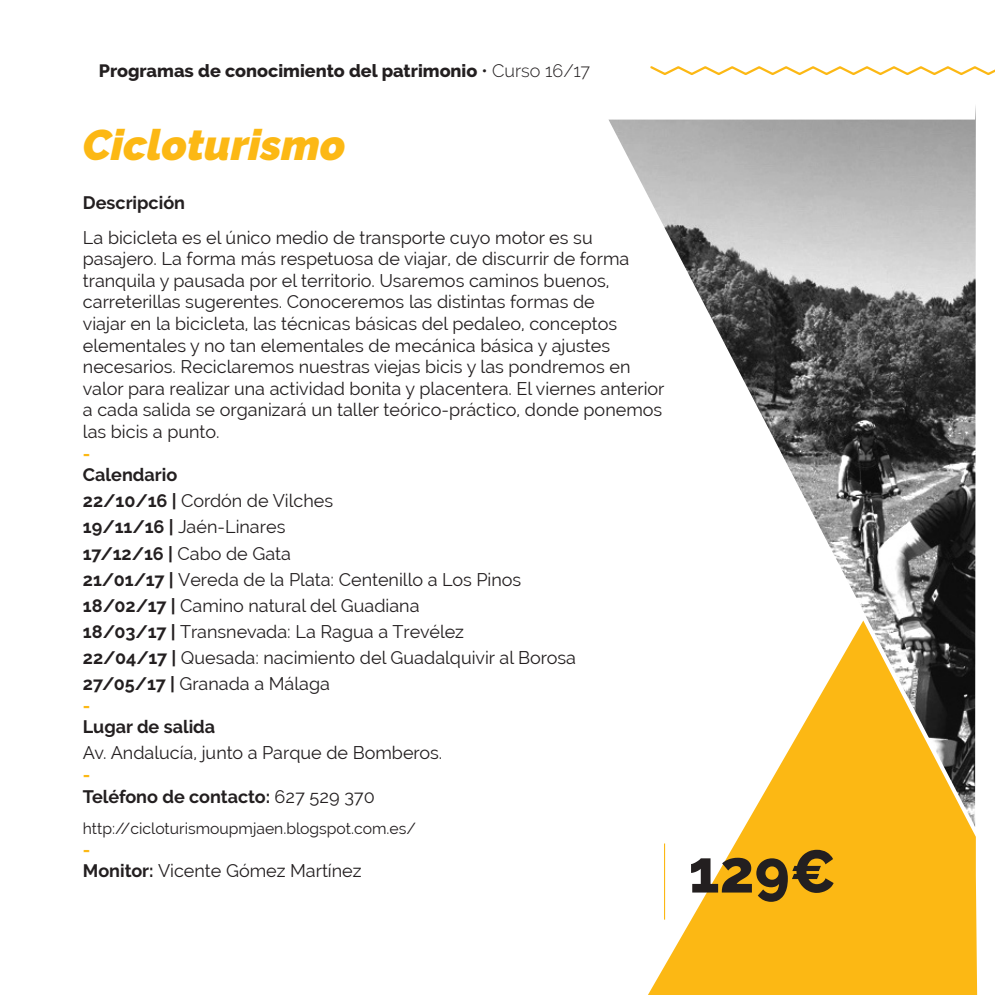
<style>
.page{position:relative;width:995px;height:995px;background:#fff}
.page>*{position:absolute;margin:0;border:0;box-sizing:border-box;transform-origin:0 0}
.t1{font:800 59.85px "Raleway";color:#231f20}
.t2{font:italic 900 42.75px "Raleway";color:#fcb814}
.Texto{font:18px/21.6px "Raleway";color:#231f20}
.Texto-2{font:700 18px "Raleway";color:#231f20}
.t3{font:800 18px "Raleway";color:#231f20}
.Texto-3{font:700 18px "Raleway";color:#fcb814}
.Texto-4{font:15.75px "Raleway";color:#231f20}
.s1{font-weight:300}
.s2{font-weight:700}
.s3{font-weight:400}
</style>
<div class="page">
<svg style="left:648px;top:827px;width:329px;height:168px;background:#fcc236"></svg>
<img style="left:608px;top:106px;width:368px;height:721px">
<hr style="left:664px;top:843px;width:1px;height:77px;background:#fcb814">
<svg style="left:650px;top:66px;width:345px;height:9px"></svg>
<p class="t3" style="left:99px;top:60px;width:493px">Programas de conocimiento del patrimonio <span class="s1">• Curso 16/17</span></p>
<p class="t2" style="left:83px;top:120px;width:264px">Cicloturismo</p>
<p class="Texto-2" style="left:83px;top:193px;width:104px">Descripción</p>
<p class="Texto" style="left:83px;top:226px;width:583px">La bicicleta es el único medio de transporte cuyo motor es su pasajero. La forma más respetuosa de viajar, de discurrir de forma tranquila y pausada por el territorio. Usaremos caminos buenos, carreterillas sugerentes. Conoceremos las distintas formas de<br>viajar en la bicicleta, las técnicas básicas del pedaleo, conceptos elementales y no tan elementales de mecánica básica y ajustes necesarios. Reciclaremos nuestras viejas bicis y las pondremos en valor para realizar una actividad bonita y placentera. El viernes anterior a cada salida se organizará un taller teórico-práctico, donde ponemos las bicis a punto.</p>
<p class="Texto-3" style="left:83px;top:443px;width:9px">-</p>
<p class="Texto-2" style="left:83px;top:465px;width:96px">Calendario</p>
<p class="Texto" style="left:83px;top:490px;width:252px"><span class="s2">22/10/16 |</span> Cordón de Vilches</p>
<p class="Texto" style="left:83px;top:516px;width:204px"><span class="s2">19/11/16 |</span> Jaén-Linares</p>
<p class="Texto" style="left:83px;top:542px;width:210px"><span class="s2">17/12/16 |</span> Cabo de Gata</p>
<p class="Texto" style="left:83px;top:568px;width:440px"><span class="s2">21/01/17 |</span> Vereda de la Plata: Centenillo a Los Pinos</p>
<p class="Texto" style="left:83px;top:595px;width:338px"><span class="s2">18/02/17 |</span> Camino natural del Guadiana</p>
<p class="Texto" style="left:83px;top:621px;width:383px"><span class="s2">18/03/17 |</span> Transnevada: La Ragua a Trevélez</p>
<p class="Texto" style="left:83px;top:647px;width:495px"><span class="s2">22/04/17 |</span> Quesada: nacimiento del Guadalquivir al Borosa</p>
<p class="Texto" style="left:83px;top:673px;width:249px"><span class="s2">27/05/17 |</span> Granada a Málaga</p>
<p class="Texto-3" style="left:83px;top:695px;width:9px">-</p>
<p class="Texto-2" style="left:83px;top:717px;width:134px">Lugar de salida</p>
<p class="Texto" style="left:83px;top:742px;width:361px">Av. Andalucía, junto a Parque de Bomberos.</p>
<p class="Texto-3" style="left:83px;top:764px;width:9px">-</p>
<p class="Texto-2" style="left:83px;top:786px;width:293px">Teléfono de contacto: <span class="s3">627 529 370</span></p>
<p class="Texto-4" style="left:83px;top:819px;width:334px">http://cicloturismoupmjaen.blogspot.com.es/</p>
<p class="Texto-3" style="left:83px;top:839px;width:9px">-</p>
<p class="Texto" style="left:83px;top:860px;width:280px"><span class="s2">Monitor:</span> Vicente Gómez Martínez</p>
<p class="t1" style="left:689px;top:837px;width:149px">129€</p>
</div>
